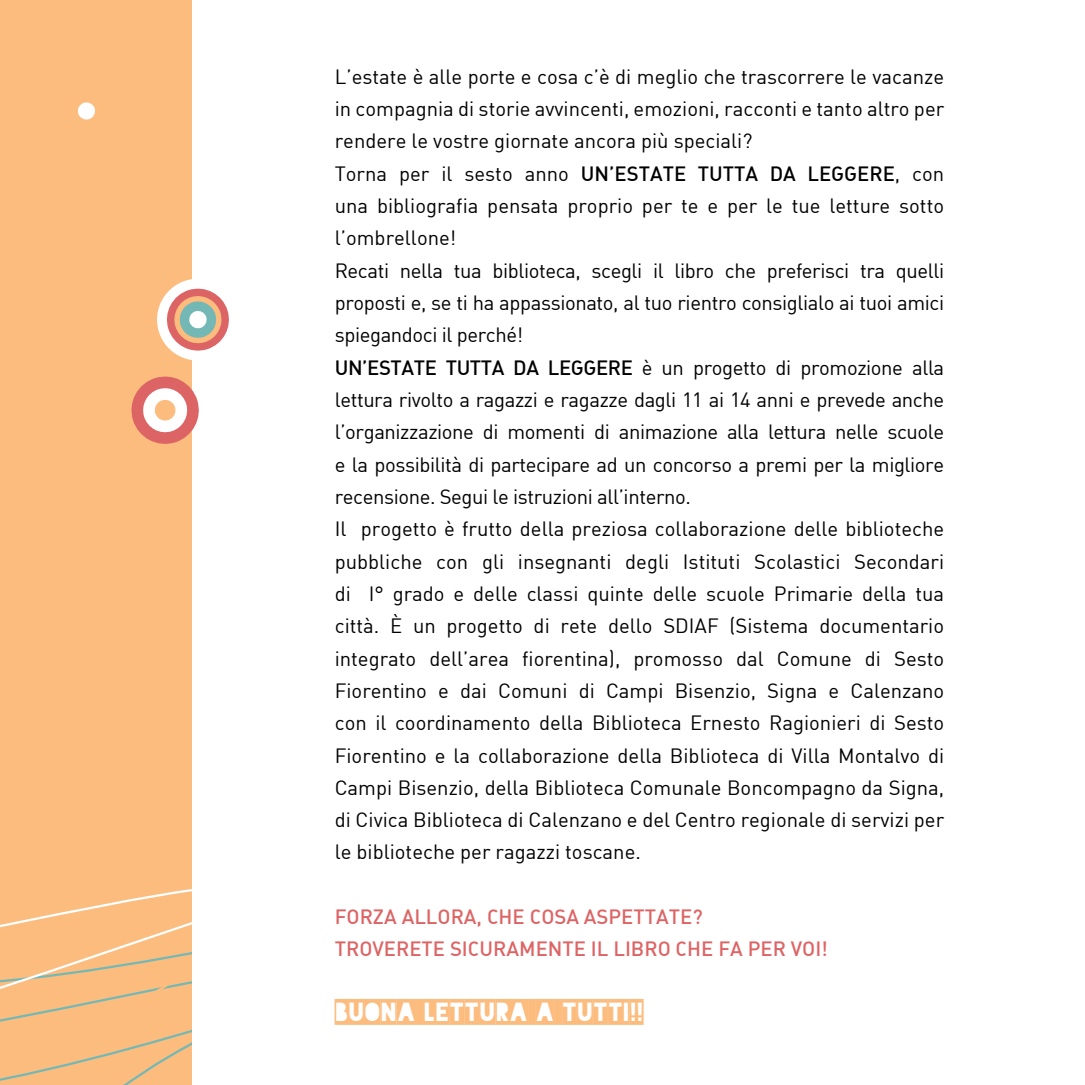
<style>
.page{position:relative;width:1085px;height:1085px;background:#fff}
.page>*{position:absolute;margin:0;border:0;box-sizing:border-box;transform-origin:0 0}
.t1{font:24.75px "Blackout Two AM";color:#fcbc7e}
.t2{font:20.25px/32.4px "DIN";color:#000}
.t3{font:20.25px "DIN Medium Alternate";color:#dd6465}
.s1{font-family:"DIN Medium Alternate"}
</style>
<div class="page">
<div style="left:0;top:0;width:191px;height:1084px;background:#fcbc7e"></div>
<svg style="left:0;top:889px;width:191px;height:195px"></svg>
<svg style="left:157px;top:274px;width:72px;height:91px"></svg>
<svg style="left:131px;top:372px;width:68px;height:76px"></svg>
<svg style="left:77px;top:102px;width:18px;height:18px"></svg>
<p class="t2" style="left:335px;top:60px;width:611px">L’estate è alle porte e cosa c’è di meglio che trascorrere le vacanze in compagnia di storie avvincenti, emozioni, racconti e tanto altro per rendere le vostre giornate ancora più speciali?<br>Torna per il sesto anno <span class="s1">UN’ESTATE TUTTA DA LEGGERE</span>, con una bibliografia pensata proprio per te e per le tue letture sotto l’ombrellone!<br>Recati nella tua biblioteca, scegli il libro che preferisci tra quelli proposti e, se ti ha appassionato, al tuo rientro consiglialo ai tuoi amici spiegandoci il perché!<br><span class="s1">UN’ESTATE TUTTA DA LEGGERE</span> è un progetto di promozione alla lettura rivolto a ragazzi e ragazze dagli 11 ai 14 anni e prevede anche l’organizzazione di momenti di animazione alla lettura nelle scuole e la possibilità di partecipare ad un concorso a premi per la migliore recensione. Segui le istruzioni all’interno.<br>Il progetto è frutto della preziosa collaborazione delle biblioteche pubbliche con gli insegnanti degli Istituti Scolastici Secondari di I° grado e delle classi quinte delle scuole Primarie della tua città. È un progetto di rete dello SDIAF (Sistema documentario integrato dell’area fiorentina), promosso dal Comune di Sesto Fiorentino e dai Comuni di Campi Bisenzio, Signa e Calenzano con il coordinamento della Biblioteca Ernesto Ragionieri di Sesto Fiorentino e la collaborazione della Biblioteca di Villa Montalvo di Campi Bisenzio, della Biblioteca Comunale Boncompagno da Signa, di Civica Biblioteca di Calenzano e del Centro regionale di servizi per le biblioteche per ragazzi toscane.</p>
<p class="t3" style="left:335px;top:903px;width:299px">FORZA ALLORA, CHE COSA ASPETTATE</p>
<p class="t3" style="left:692px;top:903px;width:12px">?</p>
<p class="t3" style="left:335px;top:936px;width:62px">TROVERETE</p>
<p class="t3" style="left:450px;top:936px;width:44px">SICURA</p>
<p class="t3" style="left:519px;top:936px;width:30px">MENTE</p>
<p class="t3" style="left:591px;top:936px;width:238px">IL LIBRO CHE FA PER VOI!</p>
<p class="t1" style="left:335px;top:998px;width:310px">BUONA LETTURA A TUTTI!!</p>
</div>
